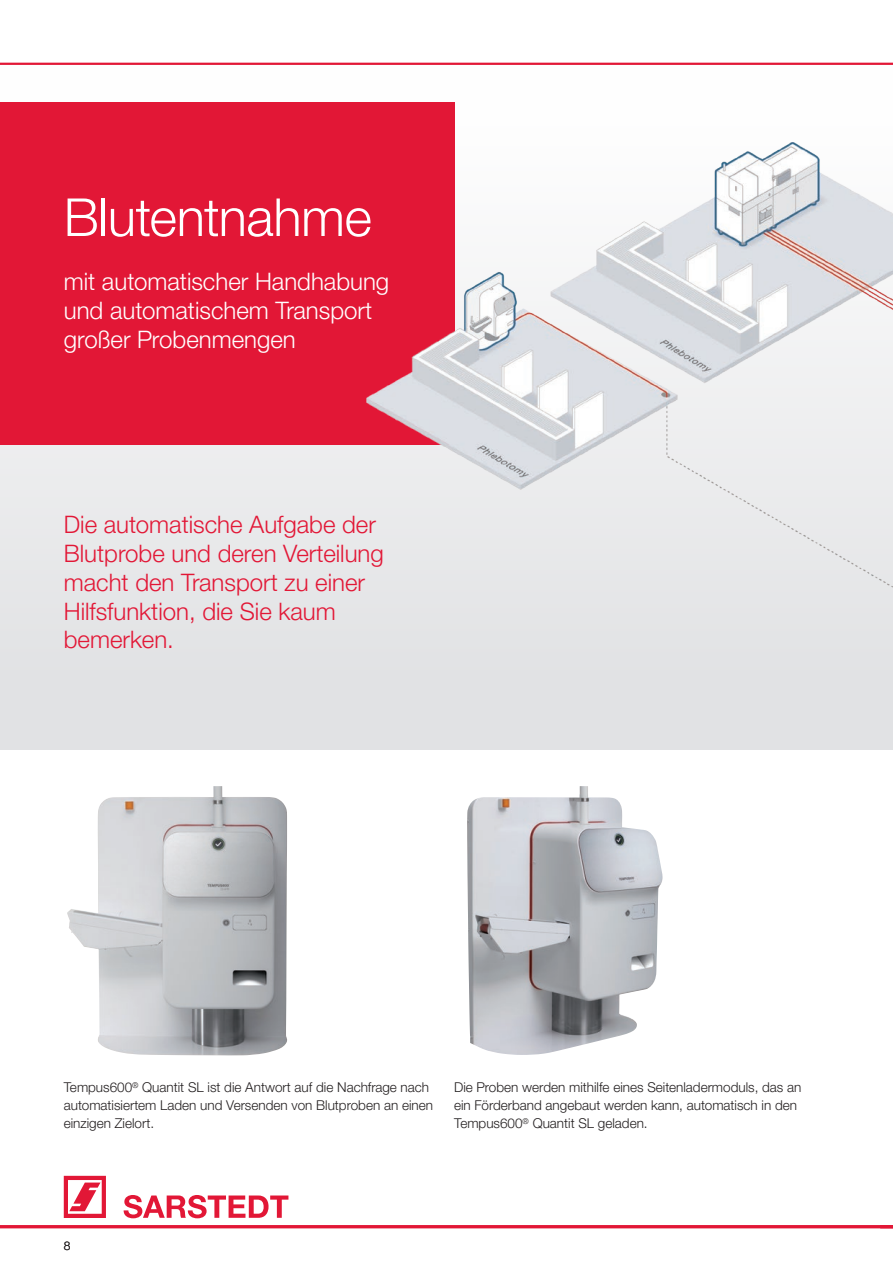
<style>
.page{position:relative;width:893px;height:1263px;background:#fff}
.page>*{position:absolute;margin:0;border:0;box-sizing:border-box;transform-origin:0 0}
.t1{font:300 52.5px "Helvetica Neue LTW1 G";letter-spacing:-.01em;color:#fff}
.t2{font:300 24px/28.8px "Helvetica Neue LTW1 G";color:#e21736}
.t3{font:300 24px/28.8px "Helvetica Neue LTW1 G";color:#fff}
.t4{font:300 13.5px/18px "Helvetica Neue LTW1 G";color:#231f20}
.t5{font:300 12px "Helvetica Neue LTW1 G";color:#231f20}
</style>
<div class="page">
<div style="left:0;top:64px;width:893px;height:686px;background:#e1e2e4"></div>
<div style="left:0;top:102px;width:454px;height:342px;background:#e21736"></div>
<img style="left:177px;top:65px;width:716px;height:523px">
<img style="left:67px;top:786px;width:220px;height:269px">
<img style="left:467px;top:786px;width:196px;height:269px">
<hr style="left:0;top:63px;width:893px;height:2px;background:#e21736">
<hr style="left:0;top:1225px;width:893px;height:3px;background:#e21736">
<svg style="left:64px;top:1176px;width:42px;height:42px"></svg>
<svg style="left:124px;top:1195px;width:164px;height:23px"></svg>
<h1 class="t1" style="left:64px;top:185px;width:309px">Blutentnahme</h1>
<h2 class="t3" style="left:64px;top:267px;width:327px">mit automatischer Handhabung und automatischem Transport großer Probenmengen</h2>
<h2 class="t2" style="left:64px;top:510px;width:322px">Die automatische Aufgabe der<br>Blutprobe und deren Verteilung macht den Transport zu einer<br>Hilfsfunktion, die Sie kaum bemerken.</h2>
<p class="t4" style="left:64px;top:1078px;width:371px">Tempus600<sup>®</sup> Quantit SL ist die Antwort auf die Nachfrage nach automatisiertem Laden und Versenden von Blutproben an einen einzigen Zielort.</p>
<p class="t4" style="left:454px;top:1078px;width:349px">Die Proben werden mithilfe eines Seitenladermoduls, das an ein Förderband angebaut werden kann, automatisch in den<br>Tempus600<sup>®</sup> Quantit SL geladen.</p>
<p class="t5" style="left:64px;top:1238px;width:8px">8</p>
</div>
